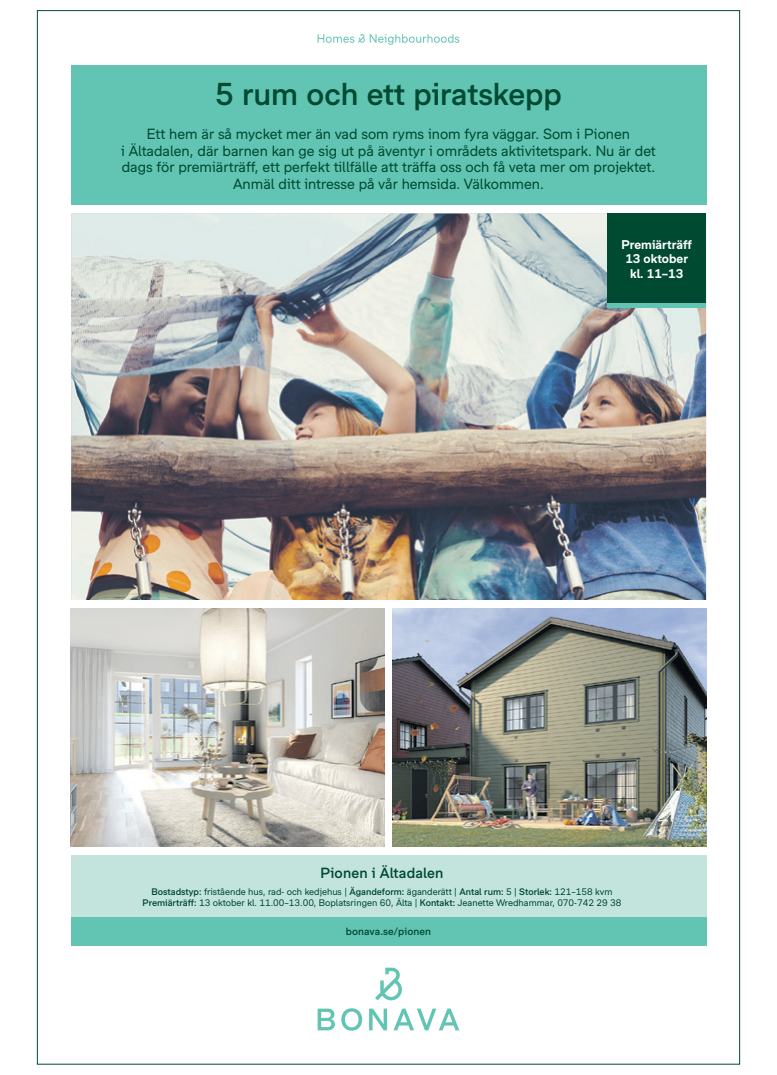
<style>
.page{position:relative;width:777px;height:1075px;background:#fff}
.page>*{position:absolute;margin:0;border:0;box-sizing:border-box;transform-origin:0 0}
.t1{font:500 30px "Bonava Sans";color:#004a32}
.t2{font:14px/16.8px "Bonava Sans";color:#004a32;text-align:center}
.t3{font:500 14px "Bonava Sans";letter-spacing:.01em;color:#004a32}
.t4{font:700 12px/14.4px "Bonava Sans";color:#fff;text-align:center}
.t5{font:500 10px "Bonava Sans";letter-spacing:.01em;color:#004a32}
.t6{font:9px/10.8px "Bonava Sans";color:#004a32;text-align:center}
.s1{font-weight:500}
</style>
<div class="page">
<div style="left:71px;top:65px;width:635px;height:140px;background:#62c5b4"></div>
<img style="left:71px;top:213px;width:635px;height:387px">
<img style="left:71px;top:608px;width:313px;height:239px">
<img style="left:393px;top:608px;width:313px;height:239px">
<div style="left:71px;top:855px;width:635px;height:62px;background:#c2e4dd"></div>
<div style="left:71px;top:917px;width:635px;height:29px;background:#62c5b4"></div>
<svg style="left:317px;top:1009px;width:18px;height:21px"></svg>
<svg style="left:341px;top:1008px;width:21px;height:23px"></svg>
<svg style="left:369px;top:1009px;width:18px;height:21px"></svg>
<svg style="left:393px;top:1009px;width:66px;height:21px"></svg>
<svg style="left:375px;top:968px;width:27px;height:32px"></svg>
<svg style="left:317px;top:34px;width:142px;height:11px"></svg>
<div style="left:607px;top:213px;width:99px;height:91px;background:#004a32"></div>
<hr style="left:607px;top:304px;width:99px;height:4px;background:#62c5b4">
<h1 class="t1" style="left:215px;top:76px;width:348px">5 rum och ett piratskepp</h1>
<p class="t2" style="left:121px;top:125px;width:536px">Ett hem är så mycket mer än vad som ryms inom fyra väggar. Som i Pionen<br>i Ältadalen, där barnen kan ge sig ut på äventyr i områdets aktivitetspark. Nu är det dags för premiärträff, ett perfekt tillfälle att träffa oss och få veta mer om projektet.<br>Anmäl ditt intresse på vår hemsida. Välkommen.</p>
<p class="t4" style="left:621px;top:237px;width:72px">Premiärträff<br>13 oktober kl. 11–13</p>
<p class="t3" style="left:320px;top:865px;width:125px">Pionen i Ältadalen</p>
<p class="t6" style="left:142px;top:886px;width:480px"><span class="s1">Bostadstyp:</span> fristående hus, rad- och kedjehus | <span class="s1">Ägandeform:</span> äganderätt | <span class="s1">Antal rum:</span> 5 | <span class="s1">Storlek:</span> 121–158 kvm<br><span class="s1">Premiärträff:</span> 13 oktober kl. 11.00–13.00, Boplatsringen 60, Älta | <span class="s1">Kontakt:</span> Jeanette Wredhammar, 070-742 29 38</p>
<p class="t5" style="left:346px;top:926px;width:87px">bonava.se/pionen</p>
</div>
